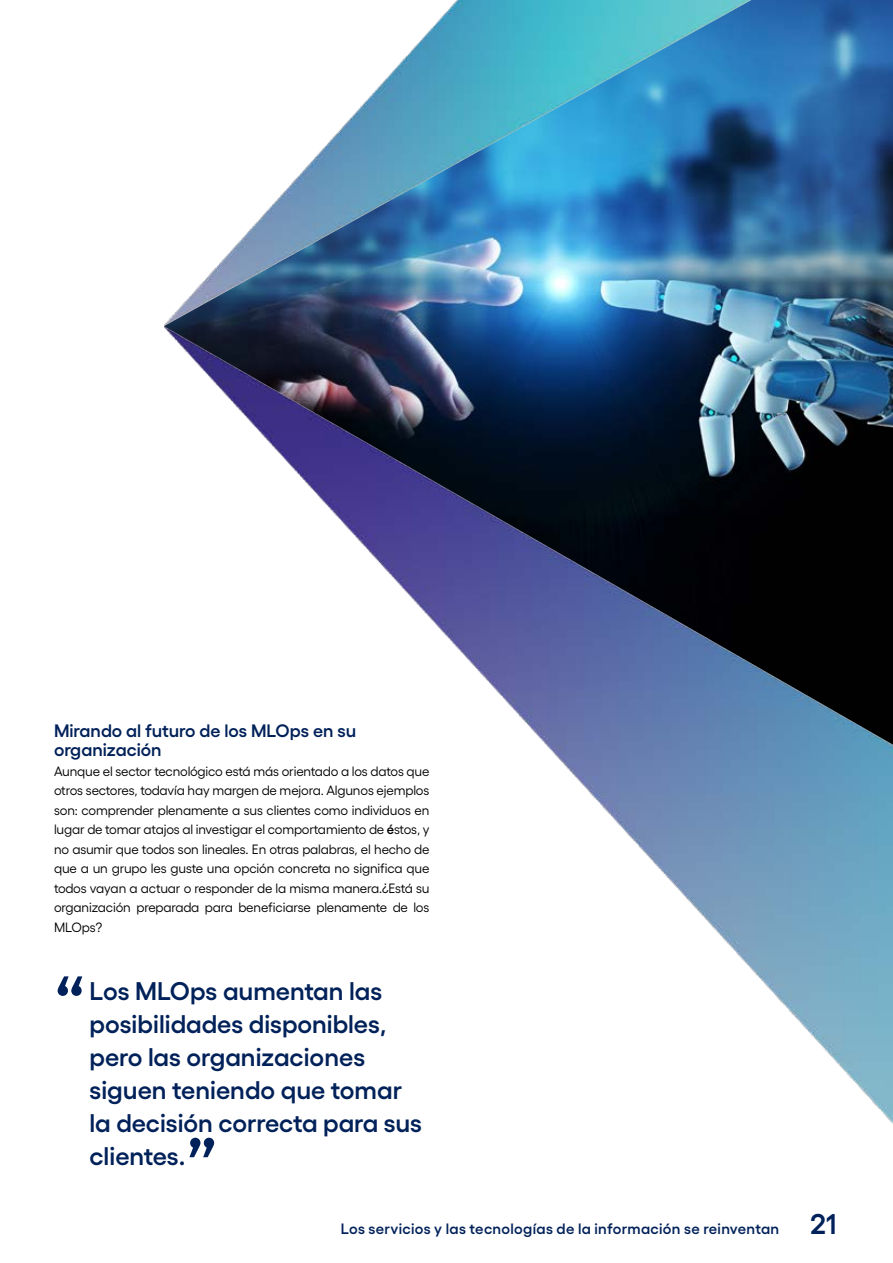
<style>
.page{position:relative;width:893px;height:1263px;background:#fff}
.page>*{position:absolute;margin:0;border:0;box-sizing:border-box;transform-origin:0 0}
.t1{font:600 72px "Gellix";color:#002159}
.t2{font:600 25.5px/33px "Gellix";color:#002159}
.t3{font:600 18px/19.5px "Gellix";color:#002159}
.t4{font:600 15px "Gellix";letter-spacing:.02em;color:#002159}
.t5{font:13.5px/19.5px "Gellix";letter-spacing:-.01em;color:#000;text-align:justify}
.s1{font-weight:600}
.s2{font-size:28.5px}
</style>
<div class="page">
<img style="left:546px;top:745px;width:347px;height:379px">
<img style="left:164px;top:0;width:729px;height:745px">
<h3 class="t3" style="left:54px;top:718px;width:304px">Mirando al futuro de los MLOps en su organización</h3>
<p class="t5" style="left:54px;top:760px;width:377px">Aunque el sector tecnológico está más orientado a los datos que otros sectores, todavía hay margen de mejora. Algunos ejemplos son: comprender plenamente a sus clientes como individuos en lugar de tomar atajos al investigar el comportamiento de <span class="s1">é</span>stos, y no asumir que todos son lineales. En otras palabras, el hecho de que a un grupo les guste una opción concreta no significa que todos vayan a actuar o responder de la misma manera.¿Está su organización preparada para beneficiarse plenamente de los MLOps?</p>
<h1 class="t1" style="left:54px;top:950px;width:33px">“</h1>
<h2 class="t2" style="left:90px;top:971px;width:334px">Los MLOps aumentan las posibilidades disponibles, pero las organizaciones siguen teniendo que tomar la decisión correcta para sus clientes.</h2>
<h1 class="t1" style="left:218px;top:1183px;width:33px;rotate:-180deg">“</h1>
<p class="t4" style="left:341px;top:1216px;width:497px">Los servicios y las tecnologías de la información se reinventan <span class="s2">21</span></p>
</div>
